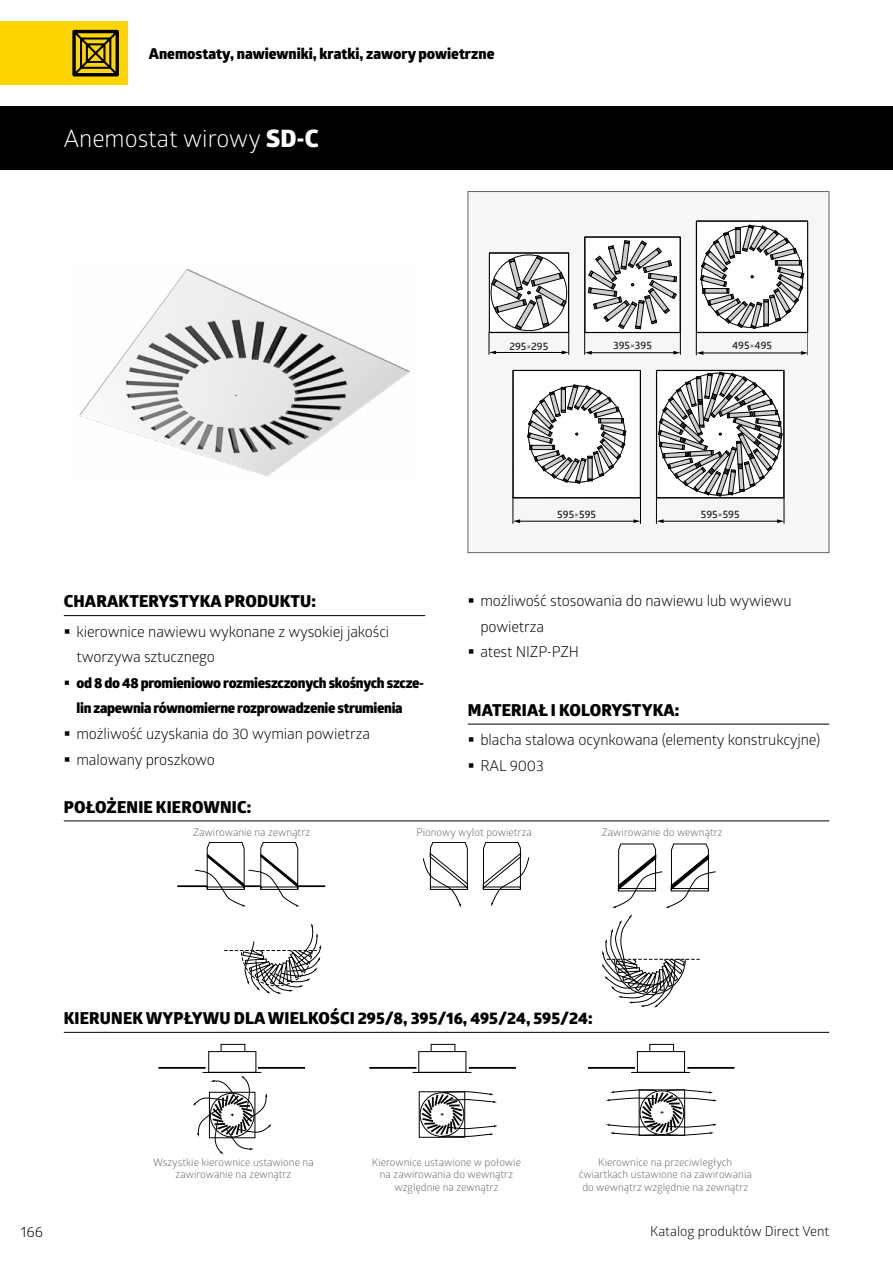
<style>
.page{position:relative;width:893px;height:1263px;background:#fff}
.page>*{position:absolute;margin:0;border:0;box-sizing:border-box;transform-origin:0 0}
.t1{font:24px "Glober";color:#fff}
.t2{font:800 16.5px "Glober";letter-spacing:.01em;color:#000}
.t3{font:15px/25.5px "Glober";letter-spacing:-.01em;color:#000}
.t4{font:800 15px "Glober";color:#000}
.t5{font:800 14.25px/25.5px "Glober";letter-spacing:-.02em;color:#000}
.t6{font:13.5px "Glober";color:#000}
.t7{font:10.65px "Glober Semi Bold Free";color:#1e1e1c}
.t8{font:10.5px/12.6px "Glober";color:#676466;text-align:center}
.s1{font-weight:800}
.s2{font-family:"Glober"}
</style>
<div class="page">
<div style="left:0;top:106px;width:893px;height:64px;background:#000"></div>
<div style="left:0;top:21px;width:128px;height:64px;background:#ffd500"></div>
<svg style="left:72px;top:30px;width:47px;height:46px"></svg>
<img style="left:79px;top:269px;width:331px;height:207px">
<div style="left:468px;top:192px;width:361px;height:361px;background:#f6f6f6"></div>
<svg style="left:489px;top:253px;width:80px;height:101px"></svg>
<svg style="left:584px;top:237px;width:97px;height:118px"></svg>
<svg style="left:696px;top:221px;width:113px;height:134px"></svg>
<svg style="left:513px;top:370px;width:128px;height:153px"></svg>
<svg style="left:656px;top:370px;width:129px;height:153px"></svg>
<div style="left:468px;top:191px;width:361px;height:362px;border:1px solid #676466"></div>
<hr style="left:177px;top:885px;width:30px;height:2px;background:#000">
<svg style="left:195px;top:842px;width:521px;height:66px"></svg>
<svg style="left:224px;top:923px;width:97px;height:71px"></svg>
<svg style="left:602px;top:914px;width:98px;height:94px"></svg>
<div style="left:431px;top:1044px;width:24px;height:10px;border:1px solid #000"></div>
<div style="left:419px;top:1051px;width:47px;height:21px;background:#fff"></div>
<div style="left:418px;top:1051px;width:48px;height:22px;border:1px solid #000"></div>
<hr style="left:412px;top:1072px;width:59px;height:1px;background:#000">
<div style="left:649px;top:1044px;width:25px;height:10px;border:1px solid #000"></div>
<div style="left:637px;top:1051px;width:48px;height:21px;background:#fff"></div>
<div style="left:637px;top:1051px;width:48px;height:22px;border:1px solid #000"></div>
<hr style="left:631px;top:1072px;width:59px;height:1px;background:#000">
<hr style="left:158px;top:1067px;width:47px;height:2px;background:#000">
<hr style="left:258px;top:1067px;width:47px;height:2px;background:#000">
<hr style="left:369px;top:1067px;width:47px;height:2px;background:#000">
<hr style="left:469px;top:1067px;width:47px;height:2px;background:#000">
<hr style="left:588px;top:1067px;width:47px;height:2px;background:#000">
<hr style="left:687px;top:1067px;width:47px;height:2px;background:#000">
<div style="left:221px;top:1044px;width:24px;height:10px;border:1px solid #000"></div>
<div style="left:209px;top:1051px;width:47px;height:21px;background:#fff"></div>
<div style="left:208px;top:1051px;width:48px;height:22px;border:1px solid #000"></div>
<hr style="left:202px;top:1072px;width:59px;height:1px;background:#000">
<svg style="left:193px;top:1076px;width:524px;height:78px"></svg>
<hr style="left:64px;top:615px;width:361px;height:1px;background:#000">
<hr style="left:64px;top:820px;width:765px;height:1px;background:#000">
<hr style="left:64px;top:1032px;width:765px;height:1px;background:#000">
<hr style="left:468px;top:724px;width:361px;height:1px;background:#000">
<h3 class="t4" style="left:149px;top:42px;width:347px">Anemostaty, nawiewniki, kratki, zawory powietrzne</h3>
<h1 class="t1" style="left:64px;top:122px;width:256px">Anemostat wirowy <span class="s1">SD‑C</span></h1>
<p class="t7" style="left:509px;top:338px;width:41px">295<span class="s2">×</span>295</p>
<p class="t7" style="left:613px;top:338px;width:40px">395<span class="s2">×</span>395</p>
<p class="t7" style="left:732px;top:338px;width:42px">495<span class="s2">×</span>495</p>
<h2 class="t2" style="left:64px;top:589px;width:254px">CHARAKTERYSTYKA PRODUKTU:</h2>
<h3 class="t3" style="left:77px;top:618px;width:314px">kierownice nawiewu wykonane z wysokiej jakości tworzywa sztucznego</h3>
<h3 class="t5" style="left:77px;top:670px;width:349px">od 8 do 48 promieniowo rozmieszczonych skośnych szcze‑ lin zapewnia równomierne rozprowadzenie strumienia</h3>
<h3 class="t3" style="left:77px;top:720px;width:295px">możliwość uzyskania do 30 wymian powietrza malowany proszkowo</h3>
<h2 class="t2" style="left:64px;top:794px;width:189px">POŁOŻENIE KIEROWNIC:</h2>
<p class="t7" style="left:557px;top:507px;width:40px">595<span class="s2">×</span>595</p>
<p class="t7" style="left:701px;top:507px;width:40px">595<span class="s2">×</span>595</p>
<h3 class="t3" style="left:480px;top:587px;width:313px">możliwość stosowania do nawiewu lub wywiewu powietrza<br>atest NIZP-PZH</h3>
<h2 class="t2" style="left:468px;top:697px;width:213px">MATERIAŁ I KOLORYSTYKA:</h2>
<h3 class="t3" style="left:480px;top:727px;width:341px">blacha stalowa ocynkowana (elementy konstrukcyjne)<br>RAL 9003</h3>
<p class="t8" style="left:193px;top:825px;width:119px">Zawirowanie na zewnątrz</p>
<p class="t8" style="left:416px;top:825px;width:117px">Pionowy wylot powietrza</p>
<p class="t8" style="left:602px;top:825px;width:122px">Zawirowanie do wewnątrz</p>
<h2 class="t2" style="left:64px;top:1006px;width:530px">KIERUNEK WYPŁYWU DLA WIELKOŚCI 295/8, 395/16, 495/24, 595/24:</h2>
<h3 class="t3" style="left:21px;top:1218px;width:24px">166</h3>
<p class="t8" style="left:153px;top:1155px;width:162px">Wszystkie kierownice ustawione na zawirowanie na zewnątrz</p>
<p class="t8" style="left:372px;top:1155px;width:151px">Kierownice ustawione w połowie na zawirowania do wewnątrz względnie na zewnątrz</p>
<p class="t8" style="left:579px;top:1155px;width:175px">Kierownice na przeciwległych ćwiartkach ustawione na zawirowania do wewnątrz względnie na zewnątrz</p>
<p class="t6" style="left:650px;top:1222px;width:180px">Katalog produktów Direct Vent</p>
</div>
